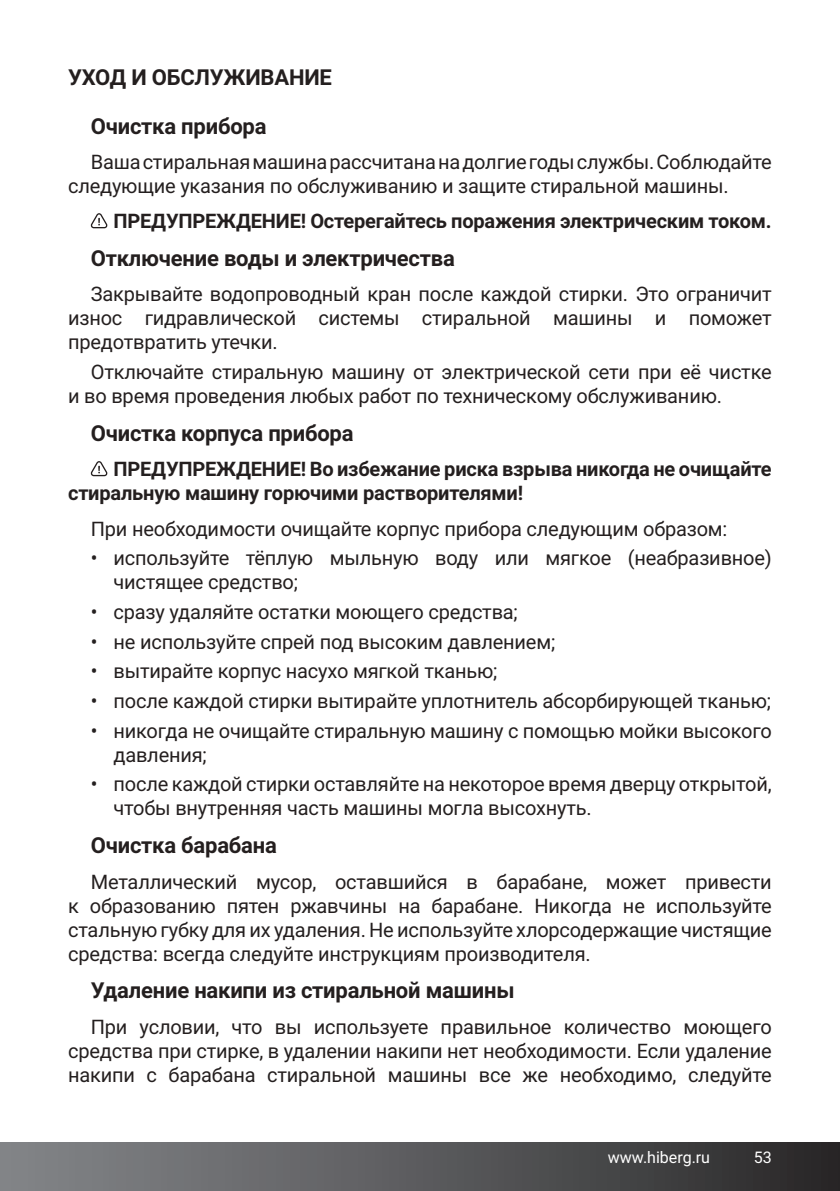
<style>
.page{position:relative;width:840px;height:1191px;background:#fff}
.page>*{position:absolute;margin:0;border:0;box-sizing:border-box;transform-origin:0 0}
.t1{font:700 22px "Roboto";letter-spacing:-.01em;color:#241f1f}
.t2{font:20px/24px "Roboto";letter-spacing:-.01em;color:#241f1f}
.t3{font:700 20px/24px "Roboto";letter-spacing:-.01em;color:#241f1f}
.t4{font:16px "Roboto";color:#fff}
</style>
<div class="page">
<div style="left:0;top:1142px;width:839px;height:49px;background:linear-gradient(to right,#86888c,#2b2a2b)"></div>
<svg style="left:91px;top:213px;width:16px;height:15px"></svg>
<svg style="left:91px;top:461px;width:16px;height:15px"></svg>
<p class="t1" style="left:68px;top:61px;width:265px">УХОД И ОБСЛУЖИВАНИЕ</p>
<p class="t1" style="left:91px;top:110px;width:177px">Очистка прибора</p>
<p class="t2" style="left:68px;top:149px;width:704px;text-indent:23px">Ваша стиральная машина рассчитана на долгие годы службы. Соблюдайте следующие указания по обслуживанию и защите стиральной машины.</p>
<p class="t3" style="left:113px;top:208px;width:659px">ПРЕДУПРЕЖДЕНИЕ! Остерегайтесь поражения электрическим током.</p>
<p class="t1" style="left:91px;top:243px;width:365px">Отключение воды и электричества</p>
<p class="t2" style="left:68px;top:282px;width:704px;text-align:justify;text-indent:23px">Закрывайте водопроводный кран после каждой стирки. Это ограничит износ гидравлической системы стиральной машины и поможет предотвратить утечки.</p>
<p class="t2" style="left:68px;top:359px;width:704px;text-indent:23px">Отключайте стиральную машину от электрической сети при её чистке и во время проведения любых работ по техническому обслуживанию.</p>
<p class="t1" style="left:91px;top:418px;width:264px">Очистка корпуса прибора</p>
<p class="t3" style="left:68px;top:456px;width:704px;text-indent:45px">ПРЕДУПРЕЖДЕНИЕ! Во избежание риска взрыва никогда не очищайте стиральную машину горючими растворителями!</p>
<p class="t2" style="left:91px;top:516px;width:637px">При необходимости очищайте корпус прибора следующим образом:</p>
<p class="t2" style="left:113px;top:545px;width:659px;text-indent:-23px">• используйте тёплую мыльную воду или мягкое (неабразивное) чистящее средство;</p>
<p class="t2" style="left:91px;top:599px;width:428px">• сразу удаляйте остатки моющего средства;</p>
<p class="t2" style="left:91px;top:629px;width:465px">• не используйте спрей под высоким давлением;</p>
<p class="t2" style="left:91px;top:658px;width:408px">• вытирайте корпус насухо мягкой тканью;</p>
<p class="t2" style="left:91px;top:688px;width:681px">• после каждой стирки вытирайте уплотнитель абсорбирующей тканью;</p>
<p class="t2" style="left:113px;top:718px;width:659px;text-indent:-23px">• никогда не очищайте стиральную машину с помощью мойки высокого давления;</p>
<p class="t2" style="left:113px;top:771px;width:659px;text-indent:-23px">• после каждой стирки оставляйте на некоторое время дверцу открытой, чтобы внутренняя часть машины могла высохнуть.</p>
<p class="t1" style="left:91px;top:830px;width:187px">Очистка барабана</p>
<p class="t2" style="left:68px;top:868px;width:704px;text-align:justify;text-indent:23px">Металлический мусор, оставшийся в барабане, может привести к образованию пятен ржавчины на барабане. Никогда не используйте стальную губку для их удаления. Не используйте хлорсодержащие чистящие средства: всегда следуйте инструкциям производителя.</p>
<p class="t1" style="left:91px;top:975px;width:425px">Удаление накипи из стиральной машины</p>
<p class="t2" style="left:68px;top:1013px;width:704px;text-align:justify;text-indent:23px">При условии, что вы используете правильное количество моющего средства при стирке, в удалении накипи нет необходимости. Если удаление накипи с барабана стиральной машины все же необходимо, следуйте</p>
<p class="t4" style="left:607px;top:1145px;width:104px">www.hiberg.ru</p>
<p class="t4" style="left:753px;top:1145px;width:19px">53</p>
</div>
